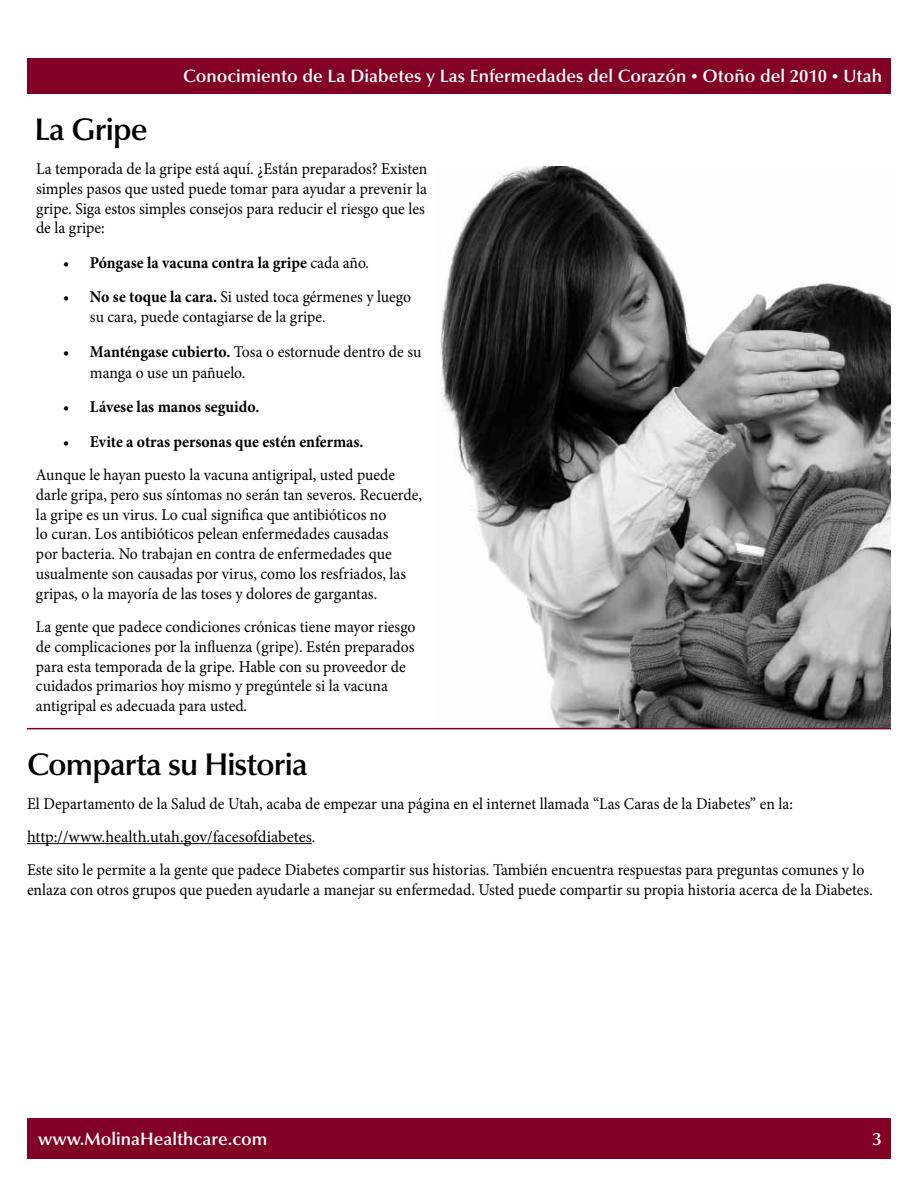
<style>
.page{position:relative;width:918px;height:1188px;background:#fff}
.page>*{position:absolute;margin:0;border:0;box-sizing:border-box;transform-origin:0 0}
.t1{font:600 31.5px "Optima LT Std";letter-spacing:-.03em;color:#000}
.t2{font:600 18px "Optima LT Std";color:#fff}
.t3{font:16.5px/19.8px "Minion Pro";color:#000;scale:.95 1}
.t4{font:700 16.5px "Minion Pro";color:#000;scale:.95 1}
.s1{font-size:13.5px}
.s2{font-weight:400}
.s3{font-weight:700}
</style>
<div class="page">
<img style="left:436px;top:166px;width:455px;height:562px">
<div style="left:27px;top:58px;width:864px;height:36px;background:#820024"></div>
<div style="left:27px;top:1119px;width:864px;height:40px;background:#820024"></div>
<hr style="left:27px;top:728px;width:864px;height:1px;background:#820024">
<hr style="left:27px;top:843px;width:285px;height:1px;background:#000">
<p class="t2" style="left:183px;top:66px;width:700px">Conocimiento de La Diabetes y Las Enfermedades del Corazón <span class="s1">•</span> Otoño del 2010 <span class="s1">•</span> Utah</p>
<h1 class="t1" style="left:34px;top:111px;width:115px">La Gripe</h1>
<p class="t3" style="left:36px;top:159px;width:414px">La temporada de la gripe está aquí. ¿Están preparados? Existen simples pasos que usted puede tomar para ayudar a prevenir la gripe. Siga estos simples consejos para reducir el riesgo que les de la gripe:</p>
<p class="t4" style="left:63px;top:251px;width:324px"><span class="s2">•</span> Póngase la vacuna contra la gripe <span class="s2">cada año.</span></p>
<p class="t3" style="left:90px;top:287px;width:340px;text-indent:-27px">• <span class="s3">No se toque la cara.</span> Si usted toca gérmenes y luego su cara, puede contagiarse de la gripe.</p>
<p class="t3" style="left:90px;top:341px;width:350px;line-height:21px;text-indent:-27px">• <span class="s3">Manténgase cubierto.</span> Tosa o estornude dentro de su manga o use un pañuelo.</p>
<p class="t4" style="left:63px;top:395px;width:208px"><span class="s2">•</span> Lávese las manos seguido.</p>
<p class="t3" style="left:36px;top:425px;width:379px;line-height:33.3px;text-align:center">• <span class="s3">Evite a otras personas que estén enfermas.<br></span>Aunque le hayan puesto la vacuna antigripal, usted puede</p>
<p class="t3" style="left:36px;top:485px;width:408px">darle gripa, pero sus síntomas no serán tan severos. Recuerde, la gripe es un virus. Lo cual significa que antibióticos no<br>lo curan. Los antibióticos pelean enfermedades causadas<br>por bacteria. No trabajan en contra de enfermedades que usualmente son causadas por virus, como los resfriados, las gripas, o la mayoría de las toses y dolores de gargantas.</p>
<p class="t3" style="left:36px;top:617px;width:401px">La gente que padece condiciones crónicas tiene mayor riesgo de complicaciones por la influenza (gripe). Estén preparados para esta temporada de la gripe. Hable con su proveedor de cuidados primarios hoy mismo y pregúntele si la vacuna antigripal es adecuada para usted.</p>
<h1 class="t1" style="left:27px;top:746px;width:282px">Comparta su Historia</h1>
<p class="t3" style="left:27px;top:787px;width:883px;line-height:33.3px">El Departamento de la Salud de Utah, acaba de empezar una página en el internet llamada “Las Caras de la Diabetes” en la: http://www.health.utah.gov/facesofdiabetes.<br>Este sito le permite a la gente que padece Diabetes compartir sus historias. También encuentra respuestas para preguntas comunes y lo</p>
<p class="t3" style="left:27px;top:880px;width:892px">enlaza con otros grupos que pueden ayudarle a manejar su enfermedad. Usted puede compartir su propia historia acerca de la Diabetes.</p>
<p class="t2" style="left:38px;top:1129px;width:231px">www.MolinaHealthcare.com</p>
<p class="t2" style="left:873px;top:1129px;width:11px">3</p>
</div>
